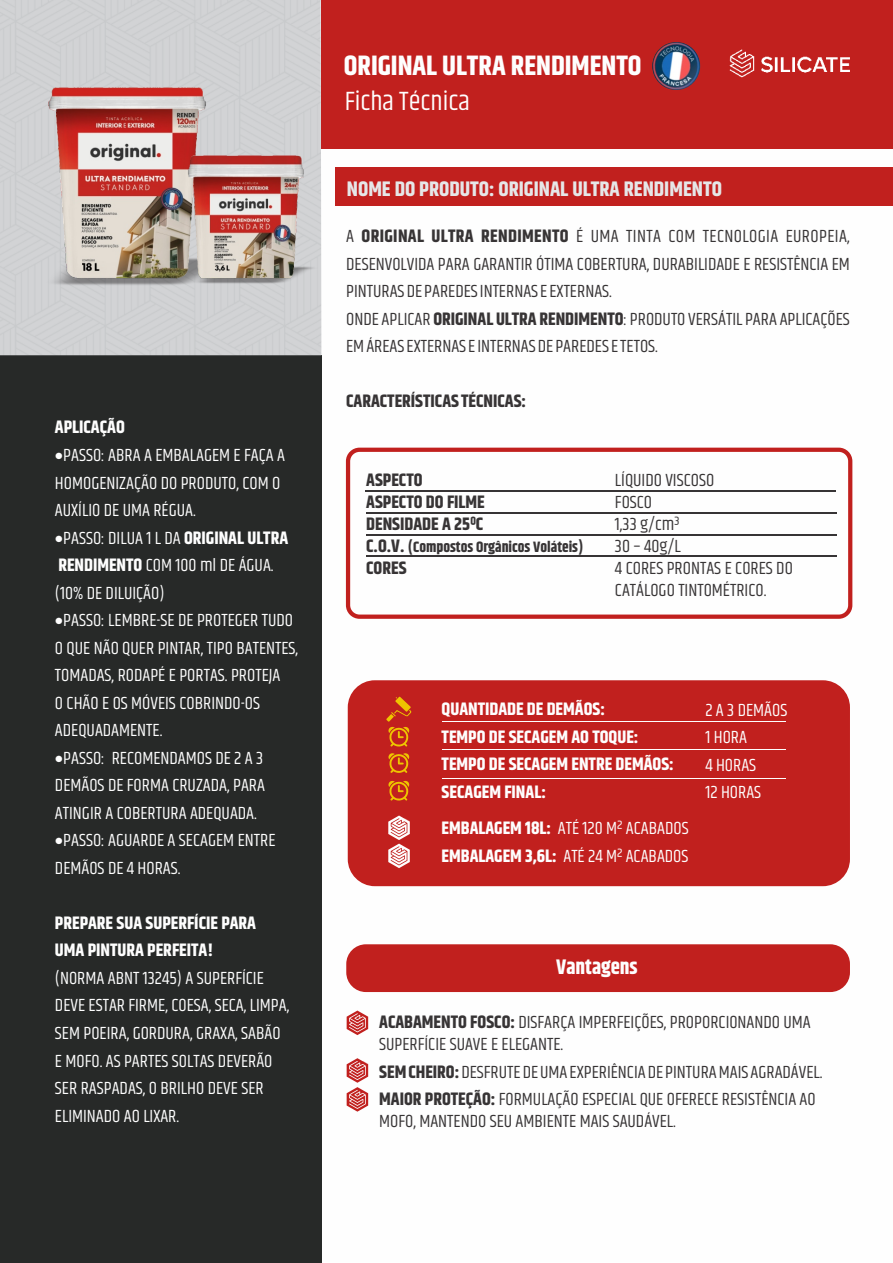
<style>
.page{position:relative;width:893px;height:1263px;background:#fff}
.page>*{position:absolute;margin:0;border:0;box-sizing:border-box;transform-origin:0 0}
.t1{font:700 28.05px "Khand";color:#fefefe}
.t2{font:27px "Khand";color:#fff}
.t3{font:700 21px "Khand";color:#e6e7e8}
.t4{font:700 21px "Khand";color:#fefefe}
.t5{font:18px/27.5px "Khand";color:#fefefe}
.t6{font:18px/22px "Khand";color:#373435}
.t7{font:700 18px/27.5px "Khand";color:#fefefe}
.t8{font:700 18px/22px "Khand";color:#373435}
.t9{font:700 15px "Khand";color:#373435}
.t10{font:14.7px "Khand";color:#fefefe}
.s1{font-weight:700}
.s2{font-size:18px}
</style>
<div class="page">
<div style="left:335px;top:167px;width:558px;height:39px;background:#c1201e"></div>
<div style="left:0;top:355px;width:321px;height:908px;background:#272928"></div>
<div style="left:321px;top:0;width:572px;height:149px;background:#c1201e"></div>
<img style="left:729px;top:49px;width:121px;height:29px">
<img style="left:652px;top:42px;width:48px;height:48px;border-radius:50%">
<img style="left:38px;top:75px;width:184px;height:216px">
<img style="left:179px;top:72px;width:134px;height:216px">
<div style="left:346px;top:448px;width:506px;height:171px;border:4px solid #c1201e;border-radius:11px"></div>
<hr style="left:366px;top:490px;width:470px;height:1px;background:#373435">
<hr style="left:366px;top:512px;width:470px;height:1px;background:#373435">
<hr style="left:366px;top:534px;width:470px;height:2px;background:#373435">
<hr style="left:366px;top:556px;width:471px;height:1px;background:#373435">
<div style="left:348px;top:680px;width:502px;height:206px;background:#c1201e;border-radius:27px"></div>
<svg style="left:388px;top:753px;width:21px;height:20px"></svg>
<svg style="left:388px;top:781px;width:21px;height:20px"></svg>
<svg style="left:386px;top:696px;width:25px;height:51px"></svg>
<hr style="left:442px;top:721px;width:344px;height:1px;background:#fefefe">
<hr style="left:442px;top:749px;width:344px;height:1px;background:#fefefe">
<hr style="left:442px;top:778px;width:344px;height:1px;background:#fefefe">
<svg style="left:388px;top:815px;width:22px;height:53px"></svg>
<div style="left:346px;top:944px;width:504px;height:48px;background:#c1201e;border-radius:20px"></div>
<svg style="left:347px;top:1010px;width:21px;height:25px"></svg>
<svg style="left:347px;top:1058px;width:21px;height:54px"></svg>
<p class="t7" style="left:55px;top:415px;width:71px">APLICAÇÃO</p>
<p class="t5" style="left:55px;top:442px;width:232px">•PASSO: ABRA A EMBALAGEM E FAÇA A<br>HOMOGENIZAÇÃO DO PRODUTO, COM O<br>AUXÍLIO DE UMA RÉGUA.</p>
<p class="t5" style="left:55px;top:525px;width:235px">•PASSO: DILUA 1 L DA <span class="s1">ORIGINAL ULTRA<br>RENDIMENTO</span> COM 100 ml DE ÁGUA. (10% DE DILUIÇÃO)</p>
<p class="t5" style="left:55px;top:607px;width:245px">•PASSO: LEMBRE-SE DE PROTEGER TUDO<br>O QUE NÃO QUER PINTAR, TIPO BATENTES,<br>TOMADAS, RODAPÉ E PORTAS. PROTEJA<br>O CHÃO E OS MÓVEIS COBRINDO-OS<br>ADEQUADAMENTE.</p>
<p class="t5" style="left:55px;top:745px;width:211px;text-align:justify">•PASSO: RECOMENDAMOS DE 2 A 3<br>DEMÃOS DE FORMA CRUZADA, PARA ATINGIR A COBERTURA ADEQUADA.</p>
<p class="t5" style="left:55px;top:827px;width:222px">•PASSO: AGUARDE A SECAGEM ENTRE<br>DEMÃOS DE 4 HORAS.</p>
<p class="t7" style="left:55px;top:910px;width:203px">PREPARE SUA SUPERFÍCIE PARA<br>UMA PINTURA PERFEITA!</p>
<p class="t5" style="left:55px;top:965px;width:236px">(NORMA ABNT 13245) A SUPERFÍCIE<br>DEVE ESTAR FIRME, COESA, SECA, LIMPA,<br>SEM POEIRA, GORDURA, GRAXA, SABÃO<br>E MOFO. AS PARTES SOLTAS DEVERÃO<br>SER RASPADAS, O BRILHO DEVE SER<br>ELIMINADO AO LIXAR.</p>
<h1 class="t1" style="left:344px;top:45px;width:299px">ORIGINAL ULTRA RENDIMENTO</h1>
<h2 class="t2" style="left:345px;top:82px;width:127px">Ficha Técnica</h2>
<p class="t3" style="left:347px;top:174px;width:377px">NOME DO PRODUTO: ORIGINAL ULTRA RENDIMENTO</p>
<p class="t6" style="left:346px;top:223px;width:505px;line-height:27.5px">A <span class="s1">ORIGINAL ULTRA RENDIMENTO</span> É UMA TINTA COM TECNOLOGIA EUROPEIA, DESENVOLVIDA PARA GARANTIR ÓTIMA COBERTURA, DURABILIDADE E RESISTÊNCIA EM PINTURAS DE PAREDES INTERNAS E EXTERNAS.<br>ONDE APLICAR <span class="s1">ORIGINAL ULTRA RENDIMENTO</span>: PRODUTO VERSÁTIL PARA APLICAÇÕES EM ÁREAS EXTERNAS E INTERNAS DE PAREDES E TETOS.</p>
<p class="t8" style="left:346px;top:391px;width:182px">CARACTERÍSTICAS TÉCNICAS:</p>
<p class="t8" style="left:366px;top:470px;width:120px">ASPECTO<br>ASPECTO DO FILME<br>DENSIDADE A 25ºC</p>
<p class="t9" style="left:366px;top:536px;width:219px"><span class="s2">C.O.V.</span> (Compostos Orgânicos Voláteis)</p>
<p class="t8" style="left:366px;top:558px;width:42px">CORES</p>
<p class="t6" style="left:615px;top:470px;width:179px">LÍQUIDO VISCOSO<br>FOSCO<br>1,33 g/cm³<br>30 – 40g/L<br>4 CORES PRONTAS E CORES DO<br>CATÁLOGO TINTOMÉTRICO.</p>
<p class="t7" style="left:442px;top:696px;width:234px">QUANTIDADE DE DEMÃOS:<br>TEMPO DE SECAGEM AO TOQUE:<br>TEMPO DE SECAGEM ENTRE DEMÃOS:<br>SECAGEM FINAL:</p>
<p class="t5" style="left:705px;top:697px;width:83px">2 A 3 DEMÃOS<br>1 HORA<br>4 HORAS<br>12 HORAS</p>
<p class="t5" style="left:441px;top:815px;width:249px"><span class="s1">EMBALAGEM 18L:</span> ATÉ 120 M² ACABADOS<br><span class="s1">EMBALAGEM 3,6L:</span> ATÉ 24 M² ACABADOS</p>
<p class="t4" style="left:556px;top:952px;width:83px">Vantagens</p>
<p class="t10" style="left:557px;top:957px;width:85px">LÍQUIDO INCOLOR</p>
<p class="t6" style="left:379px;top:1012px;width:433px"><span class="s1">ACABAMENTO FOSCO:</span> DISFARÇA IMPERFEIÇÕES, PROPORCIONANDO UMA<br>SUPERFÍCIE SUAVE E ELEGANTE.</p>
<p class="t6" style="left:379px;top:1059px;width:445px;line-height:27.5px"><span class="s1">SEM CHEIRO:</span> DESFRUTE DE UMA EXPERIÊNCIA DE PINTURA MAIS AGRADÁVEL.<br><span class="s1">MAIOR PROTEÇÃO:</span> FORMULAÇÃO ESPECIAL QUE OFERECE RESISTÊNCIA AO</p>
<p class="t6" style="left:379px;top:1111px;width:298px">MOFO, MANTENDO SEU AMBIENTE MAIS SAUDÁVEL.</p>
</div>
